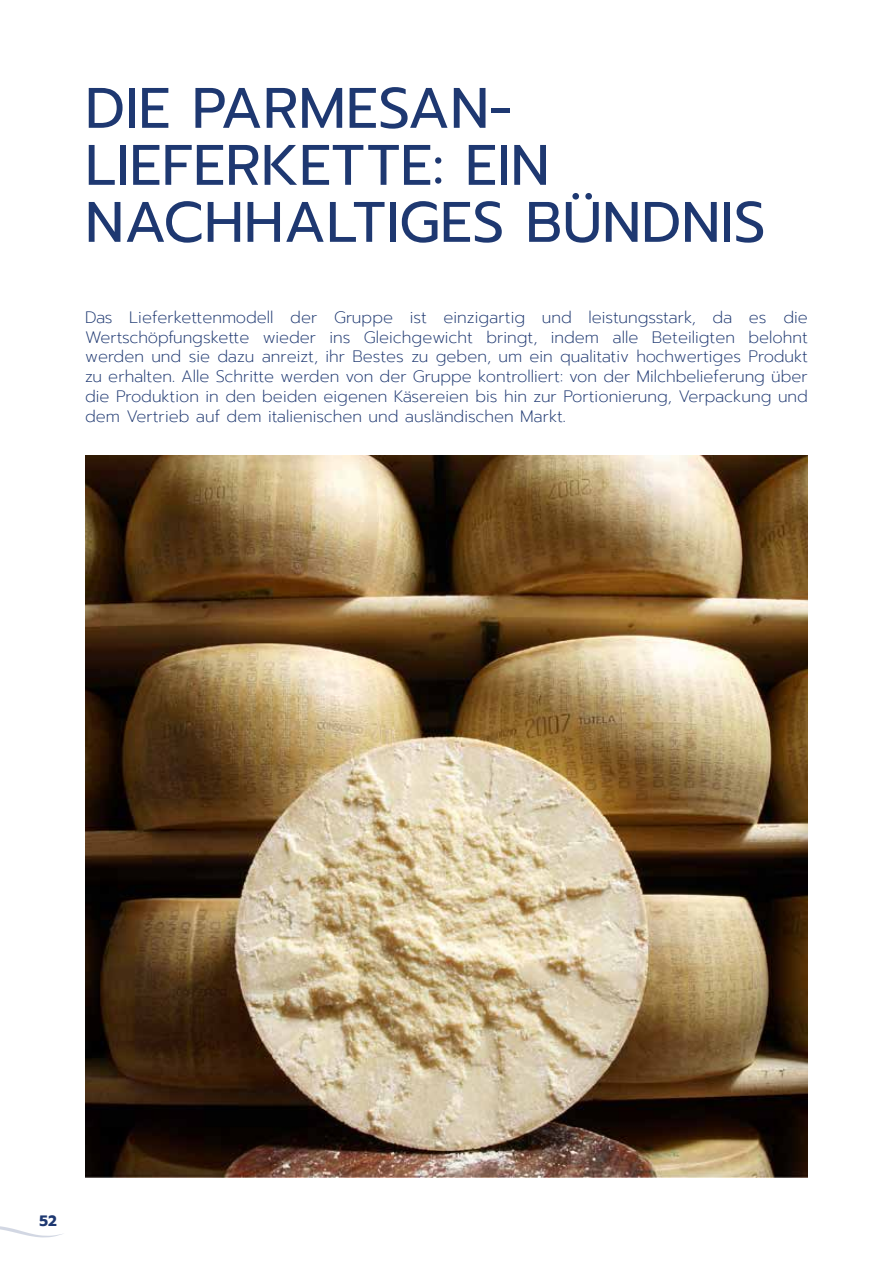
<style>
.page{position:relative;width:893px;height:1263px;background:#fff}
.page>*{position:absolute;margin:0;border:0;box-sizing:border-box;transform-origin:0 0}
.t1{font:57px/57px "Prompt";color:#1e3871}
.t2{font:200 16.5px/19.8px "Prompt";color:#1e3871;text-align:justify}
.t3{font:700 15px "Prompt";color:#1e3871}
</style>
<div class="page">
<img style="left:85px;top:455px;width:723px;height:723px">
<svg style="left:0;top:1226px;width:62px;height:11px"></svg>
<h1 class="t1" style="left:85px;top:80px;width:682px">DIE PARMESAN-<br>LIEFERKETTE: EIN<br>NACHHALTIGES BÜNDNIS</h1>
<p class="t2" style="left:85px;top:307px;width:724px">Das Lieferkettenmodell der Gruppe ist einzigartig und leistungsstark, da es die Wertschöpfungskette wieder ins Gleichgewicht bringt, indem alle Beteiligten belohnt werden und sie dazu anreizt, ihr Bestes zu geben, um ein qualitativ hochwertiges Produkt zu erhalten. Alle Schritte werden von der Gruppe kontrolliert: von der Milchbelieferung über die Produktion in den beiden eigenen Käsereien bis hin zur Portionierung, Verpackung und dem Vertrieb auf dem italienischen und ausländischen Markt.</p>
<p class="t3" style="left:39px;top:1209px;width:19px">52</p>
</div>
